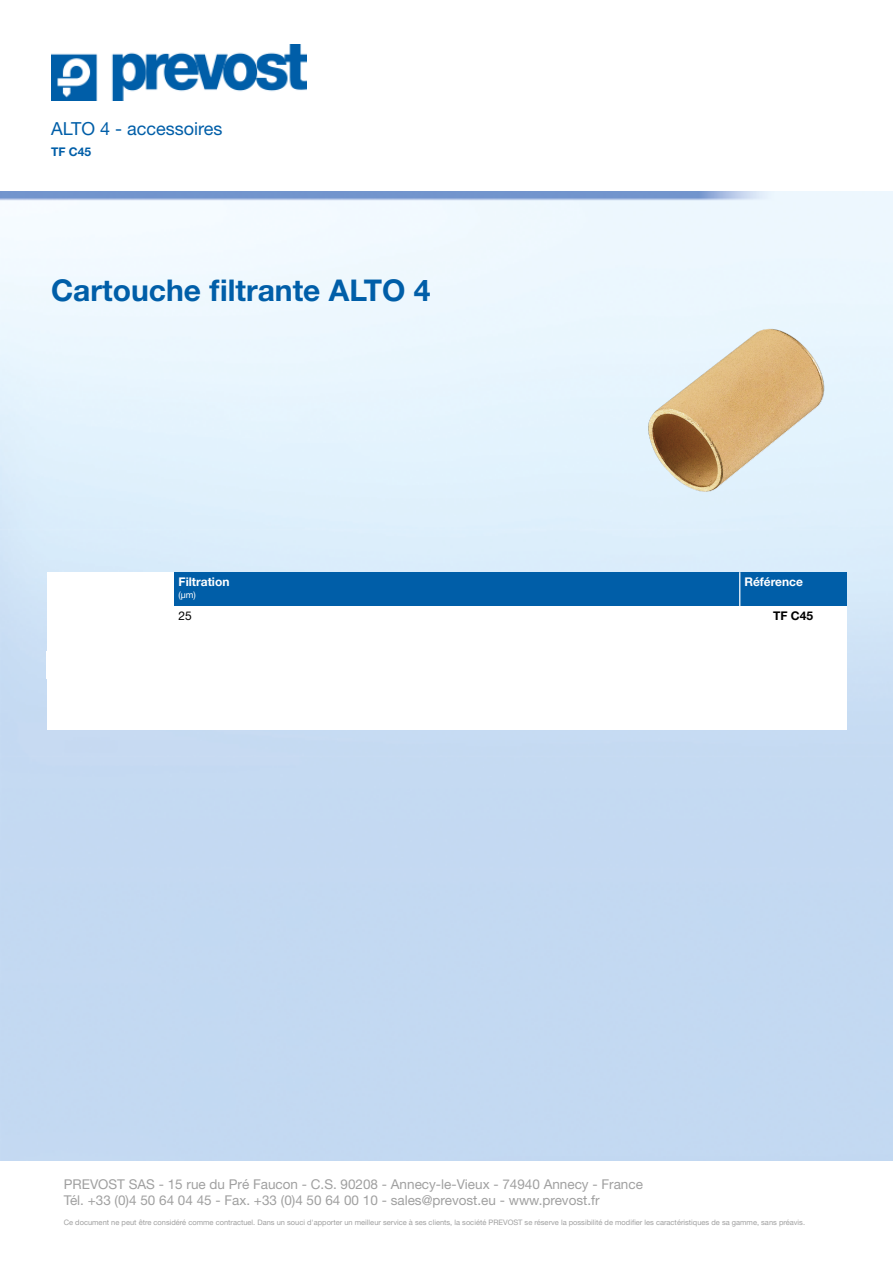
<style>
.page{position:relative;width:893px;height:1263px;background:#fff}
.page>*{position:absolute;margin:0;border:0;box-sizing:border-box;transform-origin:0 0}
.t1{font:700 30px "Helvetica Neue LT Std";color:#005ea8}
.t2{font:18px "Helvetica Neue LT Std";color:#005ea8}
.t3{font:13.5px/16.2px "Helvetica Neue LT Std";color:#a0a0a0}
.t4{font:700 12px "Helvetica Neue LT Std";color:#fff}
.t5{font:700 12px "Helvetica Neue LT Std";color:#005ea8}
.t6{font:700 12px "Helvetica Neue LT Std";color:#000}
.t7{font:12px "Helvetica Neue LT Std";color:#000}
.t8{font:9px "Helvetica Neue LT Std";color:#fff}
.t9{font:7.5px "Helvetica Neue LT Std";color:#a0a0a0}
</style>
<div class="page">
<img style="left:51px;top:44px;width:255px;height:57px">
<img style="left:0;top:191px;width:892px;height:970px">
<img style="left:629px;top:310px;width:213px;height:195px">
<div style="left:47px;top:572px;width:127px;height:34px;background:#fff"></div>
<div style="left:174px;top:572px;width:566px;height:34px;background:#005ea8"></div>
<div style="left:740px;top:572px;width:106px;height:34px;background:#005ea8"></div>
<hr style="left:740px;top:572px;width:1px;height:34px;background:#fff">
<div style="left:47px;top:606px;width:127px;height:123px;background:#fff"></div>
<div style="left:174px;top:606px;width:566px;height:123px;background:#fff"></div>
<div style="left:740px;top:606px;width:106px;height:123px;background:#fff"></div>
<h2 class="t2" style="left:51px;top:118px;width:173px">ALTO 4 - accessoires</h2>
<h3 class="t5" style="left:51px;top:144px;width:42px">TF C45</h3>
<h1 class="t1" style="left:51px;top:272px;width:381px">Cartouche filtrante ALTO 4</h1>
<h3 class="t4" style="left:179px;top:574px;width:52px">Filtration</h3>
<p class="t8" style="left:179px;top:590px;width:19px">(µm)</p>
<h3 class="t4" style="left:744px;top:574px;width:60px">Référence</h3>
<h3 class="t7" style="left:179px;top:608px;width:15px">25</h3>
<h3 class="t6" style="left:773px;top:608px;width:42px">TF C45</h3>
<h3 class="t3" style="left:64px;top:1176px;width:581px">PREVOST SAS - 15 rue du Pré Faucon - C.S. 90208 - Annecy-le-Vieux - 74940 Annecy - France<br>Tél. +33 (0)4 50 64 04 45 - Fax. +33 (0)4 50 64 00 10 - sales@prevost.eu - www.prevost.fr</h3>
<p class="t9" style="left:64px;top:1218px;width:743px">Ce document ne peut être considéré comme contractuel. Dans un souci d'apporter un meilleur service à ses clients, la société PREVOST se réserve la possibilité de modifier les caractéristiques de sa gamme, sans préavis.</p>
</div>
